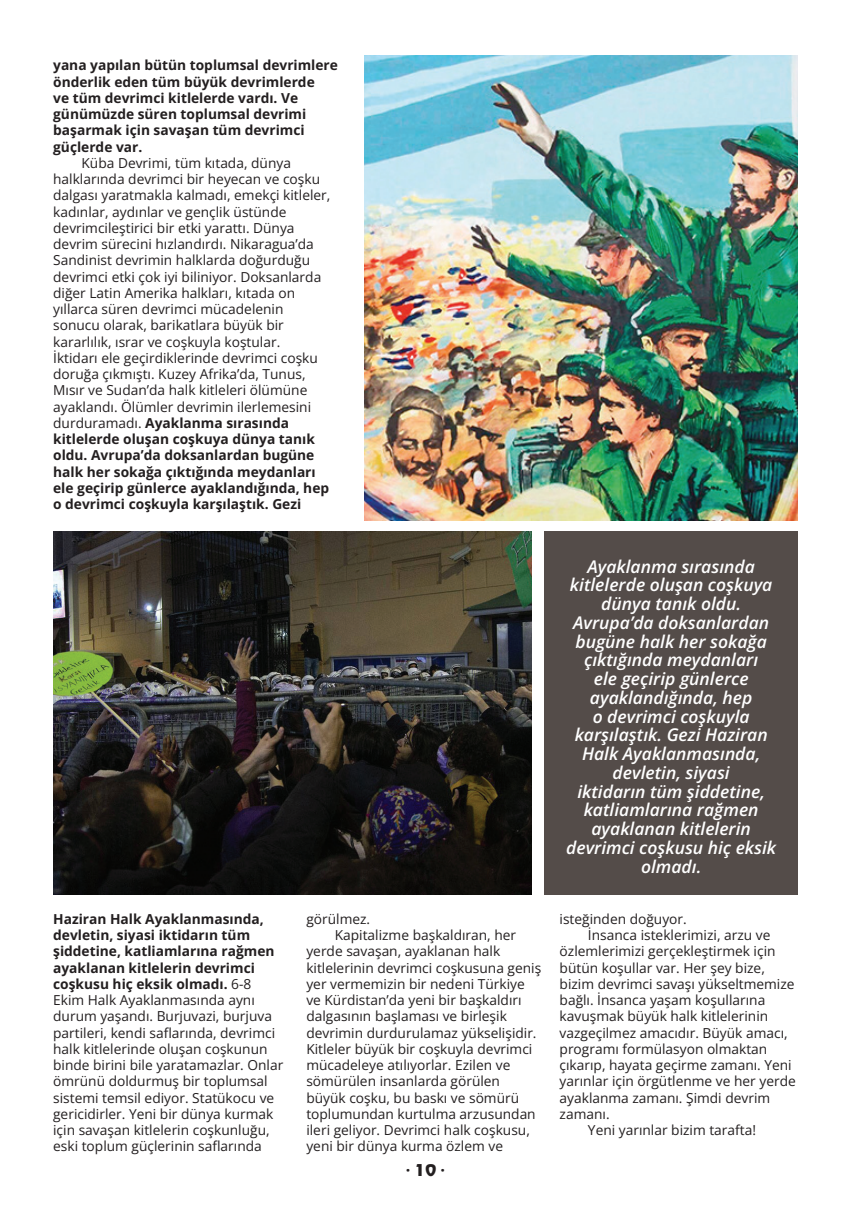
<style>
.page{position:relative;width:851px;height:1205px;background:#fff}
.page>*{position:absolute;margin:0;border:0;box-sizing:border-box;transform-origin:0 0}
.t1{font:italic 17.5px/18.8px "Open Sans";color:#fff;text-align:center}
.t2{font:16.25px "Open Sans";color:#231f20}
.t3{font:13.75px/16.2px "Open Sans";color:#231f20}
.s1{font-family:"Revue BT"}
</style>
<div class="page">
<img style="left:364px;top:56px;width:433px;height:465px">
<img style="left:53px;top:531px;width:478px;height:364px">
<div style="left:544px;top:531px;width:253px;height:364px;background:#544c49"></div>
<p class="t3" style="left:53px;top:57px;width:286px">yana yapılan bütün toplumsal devrimlere</p>
<p class="t3" style="left:53px;top:73px;width:263px">önderlik eden tüm büyük devrimlerde</p>
<p class="t3" style="left:53px;top:89px;width:246px">ve tüm devrimci kitlelerde vardı. Ve</p>
<p class="t3" style="left:53px;top:106px;width:254px">günümüzde süren toplumsal devrimi</p>
<p class="t3" style="left:53px;top:122px;width:253px">başarmak için savaşan tüm devrimci</p>
<p class="t3" style="left:53px;top:138px;width:91px">güçlerde var.</p>
<p class="t3" style="left:82px;top:154px;width:211px">Küba Devrimi, tüm kıtada, dünya</p>
<p class="t3" style="left:53px;top:171px;width:268px">halklarında devrimci bir heyecan ve coşku</p>
<p class="t3" style="left:53px;top:187px;width:279px">dalgası yaratmakla kalmadı, emekçi kitleler,</p>
<p class="t3" style="left:53px;top:203px;width:235px">kadınlar, aydınlar ve gençlik üstünde</p>
<p class="t3" style="left:53px;top:219px;width:243px">devrimcileştirici bir etki yarattı. Dünya</p>
<p class="t3" style="left:53px;top:236px;width:262px">devrim sürecini hızlandırdı. Nikaragua’da</p>
<p class="t3" style="left:53px;top:252px;width:258px">Sandinist devrimin halklarda doğurduğu</p>
<p class="t3" style="left:53px;top:268px;width:269px">devrimci etki çok iyi biliniyor. Doksanlarda</p>
<p class="t3" style="left:53px;top:284px;width:243px">diğer Latin Amerika halkları, kıtada on</p>
<p class="t3" style="left:53px;top:301px;width:232px">yıllarca süren devrimci mücadelenin</p>
<p class="t3" style="left:53px;top:317px;width:232px">sonucu olarak, barikatlara büyük bir</p>
<p class="t3" style="left:53px;top:333px;width:228px">kararlılık, ısrar ve coşkuyla koştular.</p>
<p class="t3" style="left:53px;top:349px;width:266px">İktidarı ele geçirdiklerinde devrimci coşku</p>
<p class="t3" style="left:53px;top:366px;width:254px">doruğa çıkmıştı. Kuzey Afrika’da, Tunus,</p>
<p class="t3" style="left:53px;top:382px;width:256px">Mısır ve Sudan’da halk kitleleri ölümüne</p>
<p class="t3" style="left:53px;top:398px;width:259px">ayaklandı. Ölümler devrimin ilerlemesini</p>
<p class="t3" style="left:53px;top:414px;width:237px">durduramadı. Ayaklanma sırasında</p>
<p class="t3" style="left:53px;top:431px;width:263px">kitlelerde oluşan coşkuya dünya tanık</p>
<p class="t3" style="left:53px;top:447px;width:263px">oldu. Avrupa’da doksanlardan bugüne</p>
<p class="t3" style="left:53px;top:463px;width:264px">halk her sokağa çıktığında meydanları</p>
<p class="t3" style="left:53px;top:479px;width:277px">ele geçirip günlerce ayaklandığında, hep</p>
<p class="t3" style="left:53px;top:496px;width:249px">o devrimci coşkuyla karşılaştık. Gezi</p>
<p class="t3" style="left:53px;top:910px;width:232px">Haziran Halk Ayaklanmasında, devletin, siyasi iktidarın tüm şiddetine, katliamlarına rağmen ayaklanan kitlelerin devrimci coşkusu hiç eksik olmadı. 6-8<br>Ekim Halk Ayaklanmasında aynı durum yaşandı. Burjuvazi, burjuva partileri, kendi saflarında, devrimci halk kitlelerinde oluşan coşkunun binde birini bile yaratamazlar. Onlar ömrünü doldurmuş bir toplumsal sistemi temsil ediyor. Statükocu ve gericidirler. Yeni bir dünya kurmak için savaşan kitlelerin coşkunluğu, eski toplum güçlerinin saflarında</p>
<p class="t3" style="left:306px;top:910px;width:65px">görülmez.</p>
<p class="t3" style="left:335px;top:926px;width:183px">Kapitalizme başkaldıran, her</p>
<p class="t3" style="left:306px;top:943px;width:195px">yerde savaşan, ayaklanan halk</p>
<p class="t3" style="left:306px;top:959px;width:236px">kitlelerinin devrimci coşkusuna geniş</p>
<p class="t3" style="left:306px;top:975px;width:220px">yer vermemizin bir nedeni Türkiye</p>
<p class="t3" style="left:306px;top:991px;width:217px">ve Kürdistan’da yeni bir başkaldırı</p>
<p class="t3" style="left:306px;top:1008px;width:202px">dalgasının başlaması ve birleşik</p>
<p class="t3" style="left:306px;top:1024px;width:232px">devrimin durdurulamaz yükselişidir.</p>
<p class="t3" style="left:306px;top:1040px;width:227px">Kitleler büyük bir coşkuyla devrimci</p>
<p class="t3" style="left:306px;top:1056px;width:205px">mücadeleye atılıyorlar. Ezilen ve</p>
<p class="t3" style="left:306px;top:1073px;width:195px">sömürülen insanlarda görülen</p>
<p class="t3" style="left:306px;top:1089px;width:214px">büyük coşku, bu baskı ve sömürü</p>
<p class="t3" style="left:306px;top:1105px;width:231px">toplumundan kurtulma arzusundan</p>
<p class="t3" style="left:306px;top:1121px;width:225px">ileri geliyor. Devrimci halk coşkusu,</p>
<p class="t3" style="left:306px;top:1138px;width:198px">yeni bir dünya kurma özlem ve</p>
<p class="t2" style="left:406px;top:1159px;width:41px">· <span class="s1">10</span> ·</p>
<p class="t1" style="left:566px;top:556px;width:211px">Ayaklanma sırasında kitlelerde oluşan coşkuya dünya tanık oldu.<br>Avrupa’da doksanlardan bugüne halk her sokağa çıktığında meydanları<br>ele geçirip günlerce ayaklandığında, hep<br>o devrimci coşkuyla karşılaştık. Gezi Haziran<br>Halk Ayaklanmasında, devletin, siyasi<br>iktidarın tüm şiddetine, katliamlarına rağmen ayaklanan kitlelerin devrimci coşkusu hiç eksik olmadı.</p>
<p class="t3" style="left:559px;top:910px;width:129px">isteğinden doğuyor.</p>
<p class="t3" style="left:588px;top:926px;width:184px">İnsanca isteklerimizi, arzu ve</p>
<p class="t3" style="left:559px;top:943px;width:217px">özlemlerimizi gerçekleştirmek için</p>
<p class="t3" style="left:559px;top:959px;width:207px">bütün koşullar var. Her şey bize,</p>
<p class="t3" style="left:559px;top:975px;width:236px">bizim devrimci savaşı yükseltmemize</p>
<p class="t3" style="left:559px;top:991px;width:207px">bağlı. İnsanca yaşam koşullarına</p>
<p class="t3" style="left:559px;top:1008px;width:210px">kavuşmak büyük halk kitlelerinin</p>
<p class="t3" style="left:559px;top:1024px;width:229px">vazgeçilmez amacıdır. Büyük amacı,</p>
<p class="t3" style="left:559px;top:1040px;width:209px">programı formülasyon olmaktan</p>
<p class="t3" style="left:559px;top:1056px;width:234px">çıkarıp, hayata geçirme zamanı. Yeni</p>
<p class="t3" style="left:559px;top:1073px;width:238px">yarınlar için örgütlenme ve her yerde</p>
<p class="t3" style="left:559px;top:1089px;width:212px">ayaklanma zamanı. Şimdi devrim</p>
<p class="t3" style="left:559px;top:1105px;width:51px">zamanı.</p>
<p class="t3" style="left:588px;top:1121px;width:169px">Yeni yarınlar bizim tarafta!</p>
</div>
